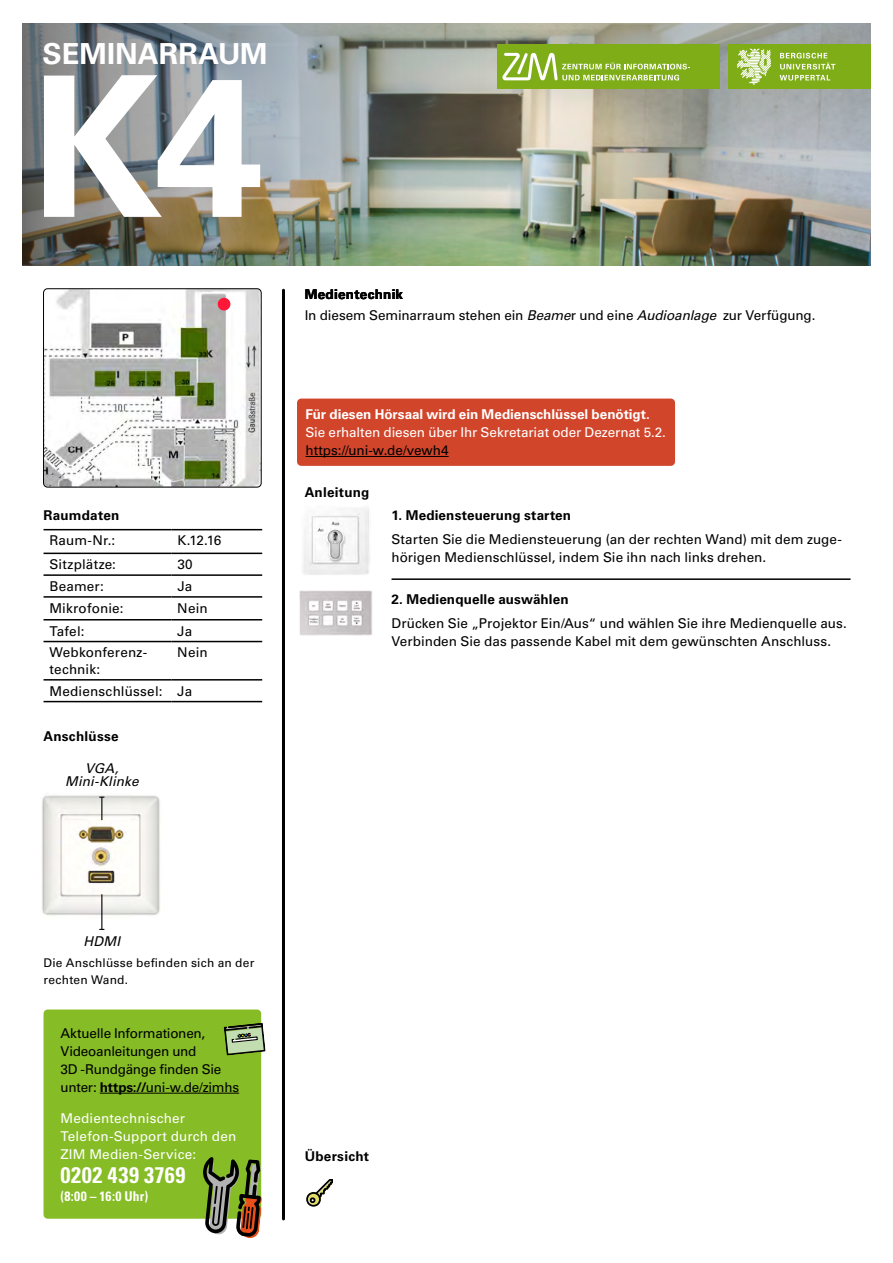
<style>
.page{position:relative;width:893px;height:1263px;background:#fff}
.page>*{position:absolute;margin:0;border:0;box-sizing:border-box;transform-origin:0 0}
.t1{font:700 195.9px "Univers LT Std";color:#fff}
.t2{font:700 28.95px "Univers LT Std";letter-spacing:.005em;color:#fff}
.t3{font:700 condensed 22.5px "Univers LT Pro";letter-spacing:.03em;color:#fff}
.t4{font:13.5px/18px "Univers LT Pro 55 Roman";letter-spacing:-.005em;color:#000}
.t5{font:13.5px/18px "Univers LT Pro 55 Roman";letter-spacing:.005em;color:#fff}
.t6{font:13.5px/16.5px "Univers LT Std";letter-spacing:.01em;color:#000}
.t7{font:700 13.5px "Univers LT Pro 65";letter-spacing:.01em;color:#000}
.t8{font:700 13.5px "Univers LT Pro 65";color:#fff}
.t9{font:700 13.5px "Univers LT Std";letter-spacing:.02em;color:#000}
.t10{font:italic 13.5px/13.5px "Univers LT Std";letter-spacing:.01em;color:#000;text-align:center}
.t11{font:700 condensed 13.5px "Univers LT Pro";letter-spacing:.015em;color:#fff}
.t12{font:12px/16.5px "Univers LT Std";letter-spacing:.02em;color:#020203}
.s1{font-family:"Univers LT Pro 55";font-style:italic}
.s2{font-family:"Univers LT Pro 65";font-weight:700}
</style>
<div class="page">
<img style="left:486px;top:23px;width:385px;height:243px">
<img style="left:22px;top:23px;width:464px;height:243px">
<img style="left:44px;top:290px;width:217px;height:197px">
<div style="left:43px;top:288px;width:219px;height:199px;border:1px solid #000;border-radius:4px"></div>
<hr style="left:44px;top:553px;width:127px;height:1px;background:#000">
<hr style="left:171px;top:553px;width:91px;height:1px;background:#000">
<hr style="left:44px;top:574px;width:127px;height:2px;background:#000">
<hr style="left:171px;top:574px;width:91px;height:2px;background:#000">
<hr style="left:44px;top:596px;width:127px;height:2px;background:#000">
<hr style="left:171px;top:596px;width:91px;height:2px;background:#000">
<hr style="left:44px;top:619px;width:127px;height:1px;background:#000">
<hr style="left:171px;top:619px;width:91px;height:1px;background:#000">
<hr style="left:44px;top:641px;width:127px;height:1px;background:#000">
<hr style="left:171px;top:641px;width:91px;height:1px;background:#000">
<hr style="left:44px;top:529px;width:127px;height:1px;background:#000">
<hr style="left:171px;top:529px;width:91px;height:1px;background:#000">
<hr style="left:44px;top:679px;width:127px;height:1px;background:#000">
<hr style="left:171px;top:679px;width:91px;height:1px;background:#000">
<hr style="left:44px;top:701px;width:127px;height:1px;background:#000">
<hr style="left:171px;top:701px;width:91px;height:1px;background:#000">
<svg style="left:306px;top:1179px;width:27px;height:28px"></svg>
<img style="left:303px;top:508px;width:67px;height:67px">
<hr style="left:392px;top:578px;width:458px;height:2px;background:#000">
<div style="left:297px;top:399px;width:378px;height:67px;background:#d1452b;border-radius:4px"></div>
<hr style="left:306px;top:456px;width:143px;height:1px;background:#000">
<div style="left:218px;top:298px;width:12px;height:12px;background:#ff1738;border-radius:50%"></div>
<img style="left:42px;top:795px;width:118px;height:123px">
<svg style="left:99px;top:797px;width:5px;height:23px"></svg>
<hr style="left:101px;top:894px;width:1px;height:35px;background:#000">
<img style="left:42px;top:825px;width:89px;height:20px">
<img style="left:69px;top:845px;width:62px;height:23px">
<img style="left:299px;top:591px;width:73px;height:45px">
<hr style="left:282px;top:290px;width:3px;height:929px;background:#000">
<div style="left:44px;top:1009px;width:217px;height:210px;background:#86bc25;border-radius:4px"></div>
<hr style="left:100px;top:1093px;width:139px;height:1px;background:#000">
<div style="left:728px;top:44px;width:143px;height:45px;background:#7fad18"></div>
<svg style="left:780px;top:53px;width:55px;height:28px"></svg>
<svg style="left:737px;top:49px;width:34px;height:36px"></svg>
<div style="left:497px;top:44px;width:223px;height:45px;background:#7fad18"></div>
<svg style="left:502px;top:53px;width:188px;height:27px"></svg>
<svg style="left:202px;top:1157px;width:60px;height:81px"></svg>
<svg style="left:224px;top:1023px;width:42px;height:32px"></svg>
<h2 class="t2" style="left:43px;top:36px;width:226px">SEMINARRAUM</h2>
<h1 class="t1" style="left:31px;top:31px;width:234px">K4</h1>
<p class="t9" style="left:44px;top:507px;width:77px">Raumdaten</p>
<p class="t6" style="left:50px;top:532px;width:67px">Raum-Nr.:</p>
<p class="t6" style="left:177px;top:532px;width:46px">K.12.16</p>
<p class="t6" style="left:50px;top:556px;width:68px">Sitzplätze:</p>
<p class="t6" style="left:177px;top:556px;width:17px">30</p>
<p class="t6" style="left:50px;top:578px;width:56px">Beamer:</p>
<p class="t6" style="left:177px;top:578px;width:16px">Ja</p>
<p class="t6" style="left:50px;top:600px;width:76px">Mikrofonie:</p>
<p class="t6" style="left:177px;top:600px;width:32px">Nein</p>
<p class="t6" style="left:49px;top:622px;width:36px">Tafel:</p>
<p class="t6" style="left:177px;top:622px;width:16px">Ja</p>
<p class="t6" style="left:49px;top:644px;width:99px">Webkonferenz&shy;technik:</p>
<p class="t6" style="left:177px;top:644px;width:32px">Nein</p>
<p class="t6" style="left:49px;top:682px;width:144px">Medienschlüssel: Ja</p>
<p class="t9" style="left:43px;top:728px;width:77px">Anschlüsse</p>
<p class="t10" style="left:65px;top:761px;width:75px">VGA,<br>Mini-Klinke</p>
<p class="t7" style="left:305px;top:284px;width:100px">Medientechnik</p>
<p class="t4" style="left:305px;top:305px;width:512px">In diesem Seminarraum stehen ein <span class="s1">Beame</span>r und eine <span class="s1">Audioanlage</span> zur Verfügung.</p>
<p class="t8" style="left:306px;top:405px;width:346px">Für diesen Hörsaal wird ein Medienschlüssel benötigt.</p>
<p class="t5" style="left:306px;top:423px;width:362px">Sie erhalten diesen über Ihr Sekretariat oder Dezernat 5.2.</p>
<p class="t4" style="left:306px;top:441px;width:145px">https://uni-w.de/vewh4</p>
<p class="t7" style="left:305px;top:483px;width:66px">Anleitung</p>
<p class="t7" style="left:392px;top:506px;width:181px">1. Mediensteuerung starten</p>
<p class="t4" style="left:392px;top:529px;width:452px">Starten Sie die Mediensteuerung (an der rechten Wand) mit dem zuge&shy;hörigen Medienschlüssel, indem Sie ihn nach links drehen.</p>
<p class="t7" style="left:392px;top:590px;width:179px">2. Medienquelle auswählen</p>
<p class="t4" style="left:392px;top:613px;width:457px">Drücken Sie „Projektor Ein/Aus“ und wählen Sie ihre Medienquelle aus.<br>Verbinden Sie das passende Kabel mit dem gewünschten Anschluss.</p>
<p class="t10" style="left:84px;top:935px;width:38px">HDMI</p>
<p class="t12" style="left:44px;top:955px;width:212px">Die Anschlüsse befinden sich an der rechten Wand.</p>
<p class="t4" style="left:61px;top:1023px;width:180px">Aktuelle Informationen,<br>Videoanleitungen und<br>3D -Rundgänge finden Sie unter: <span class="s2">https://</span>uni-w.de/zimhs</p>
<p class="t5" style="left:61px;top:1108px;width:177px">Medientechnischer<br>Telefon-Support durch den<br>ZIM Medien-Service:</p>
<h3 class="t3" style="left:61px;top:1161px;width:126px">0202 439 3769</h3>
<p class="t11" style="left:61px;top:1187px;width:89px">(8:00 – 16:0 Uhr)</p>
<p class="t9" style="left:305px;top:1148px;width:66px">Übersicht</p>
</div>
